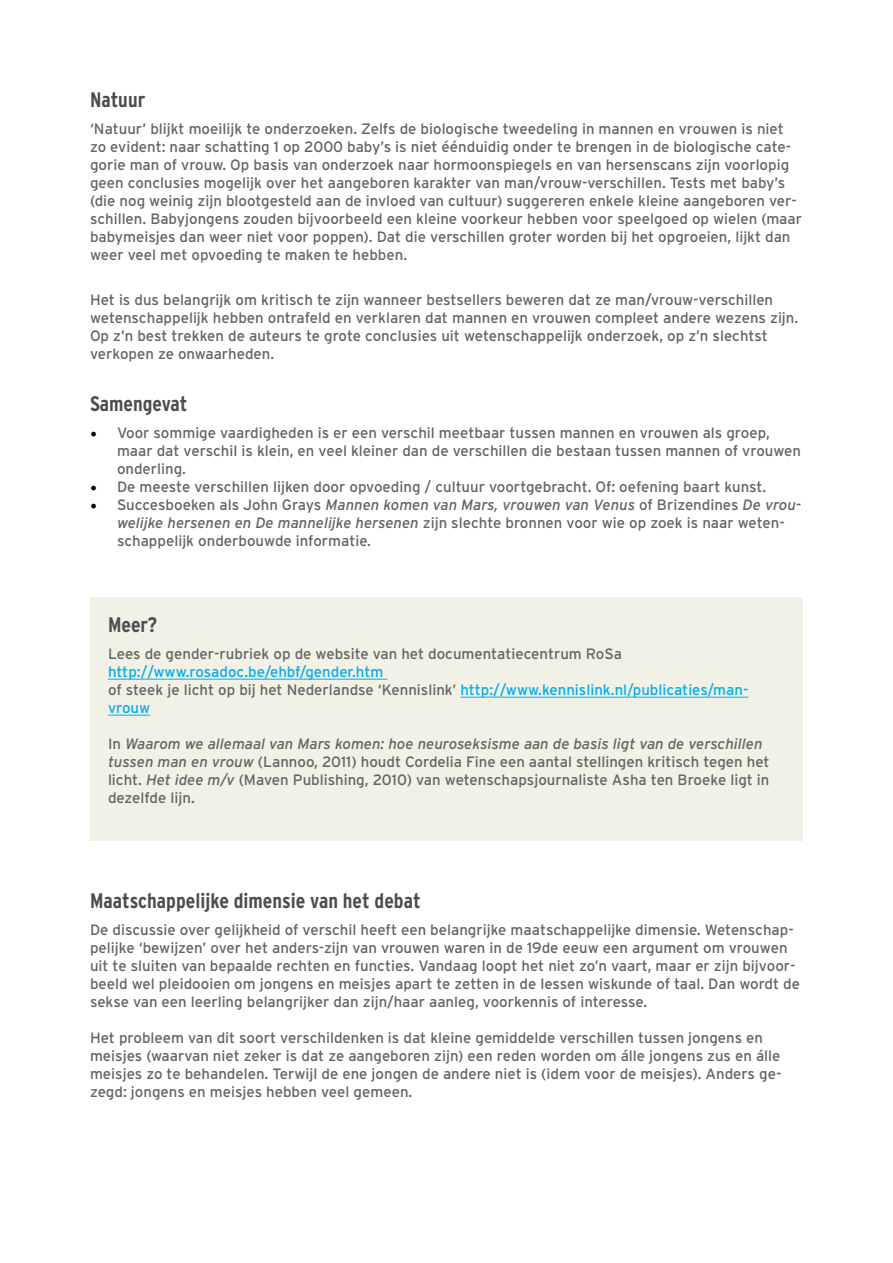
<style>
.page{position:relative;width:893px;height:1263px;background:#fff}
.page>*{position:absolute;margin:0;border:0;box-sizing:border-box;transform-origin:0 0}
.Headingstyle1{font:700 condensed 21px "Interstate";color:#4d4d4f}
.t1{font:15px/18px "Interstate";color:#636466}
.t2{font:15px/18px "Interstate";color:#00aeef}
.s1{font-family:"Minion Pro";font-size:18px;color:#000}
.s2{font-style:italic}
.s3{color:#636466}
</style>
<div class="page">
<div style="left:90px;top:597px;width:713px;height:243px;background:#f2f1e6"></div>
<hr style="left:108px;top:679px;width:279px;height:1px;background:#00aeef">
<hr style="left:460px;top:697px;width:288px;height:1px;background:#00aeef">
<hr style="left:108px;top:715px;width:42px;height:1px;background:#00aeef">
<p class="Headingstyle1" style="left:90px;top:88px;width:57px">Natuur</p>
<p class="t1" style="left:90px;top:119px;width:714px">‘Natuur’ blijkt moeilijk te onderzoeken. Zelfs de biologische tweedeling in mannen en vrouwen is niet zo evident: naar schatting 1 op 2000 baby’s is niet éénduidig onder te brengen in de biologische cate&shy;gorie man of vrouw. Op basis van onderzoek naar hormoonspiegels en van hersenscans zijn voorlopig geen conclusies mogelijk over het aangeboren karakter van man/vrouw-verschillen. Tests met baby’s (die nog weinig zijn blootgesteld aan de invloed van cultuur) suggereren enkele kleine aangeboren ver&shy;schillen. Babyjongens zouden bijvoorbeeld een kleine voorkeur hebben voor speelgoed op wielen (maar babymeisjes dan weer niet voor poppen). Dat die verschillen groter worden bij het opgroeien, lijkt dan weer veel met opvoeding te maken te hebben.</p>
<p class="t1" style="left:90px;top:290px;width:710px">Het is dus belangrijk om kritisch te zijn wanneer bestsellers beweren dat ze man/vrouw-verschillen wetenschappelijk hebben ontrafeld en verklaren dat mannen en vrouwen compleet andere wezens zijn.<br>Op z’n best trekken de auteurs te grote conclusies uit wetenschappelijk onderzoek, op z’n slechtst verkopen ze onwaarheden.</p>
<p class="Headingstyle1" style="left:90px;top:392px;width:99px">Samengevat</p>
<p class="t1" style="left:117px;top:424px;width:686px;text-indent:-27px"><span class="s1">•</span> Voor sommige vaardigheden is er een verschil meetbaar tussen mannen en vrouwen als groep, maar dat verschil is klein, en veel kleiner dan de verschillen die bestaan tussen mannen of vrouwen onderling.</p>
<p class="t1" style="left:90px;top:478px;width:678px"><span class="s1">•</span> De meeste verschillen lijken door opvoeding / cultuur voortgebracht. Of: oefening baart kunst.</p>
<p class="t1" style="left:117px;top:496px;width:686px;text-indent:-27px"><span class="s1">•</span> Succesboeken als John Grays <span class="s2">Mannen komen van Mars, vrouwen van Venus</span> of Brizendines <span class="s2">De vrou&shy;welijke hersenen en De mannelijke hersenen</span> zijn slechte bronnen voor wie op zoek is naar weten&shy;schappelijk onderbouwde informatie.</p>
<p class="Headingstyle1" style="left:108px;top:613px;width:51px">Meer?</p>
<p class="t1" style="left:108px;top:645px;width:515px">Lees de gender-rubriek op de website van het documentatiecentrum RoSa</p>
<p class="t2" style="left:108px;top:663px;width:277px">http://www.rosadoc.be/ehbf/gender.htm</p>
<p class="t2" style="left:108px;top:681px;width:642px"><span class="s3">of steek je licht op bij het Nederlandse ‘Kennislink’</span> http://www.kennislink.nl/publicaties/man&shy;vrouw</p>
<p class="t1" style="left:108px;top:735px;width:663px">In <span class="s2">Waarom we allemaal van Mars komen: hoe neuroseksisme aan de basis ligt van de verschillen tussen man en vrouw</span> (Lannoo, 2011) houdt Cordelia Fine een aantal stellingen kritisch tegen het licht. <span class="s2">Het idee m/v</span> (Maven Publishing, 2010) van wetenschapsjournaliste Asha ten Broeke ligt in dezelfde lijn.</p>
<p class="Headingstyle1" style="left:90px;top:889px;width:332px">Maatschappelijke dimensie van het debat</p>
<p class="t1" style="left:90px;top:921px;width:712px">De discussie over gelijkheid of verschil heeft een belangrijke maatschappelijke dimensie. Wetenschap&shy;pelijke ‘bewijzen’ over het anders-zijn van vrouwen waren in de 19de eeuw een argument om vrouwen uit te sluiten van bepaalde rechten en functies. Vandaag loopt het niet zo’n vaart, maar er zijn bijvoor&shy;beeld wel pleidooien om jongens en meisjes apart te zetten in de lessen wiskunde of taal. Dan wordt de sekse van een leerling belangrijker dan zijn/haar aanleg, voorkennis of interesse.</p>
<p class="t1" style="left:90px;top:1029px;width:693px">Het probleem van dit soort verschildenken is dat kleine gemiddelde verschillen tussen jongens en meisjes (waarvan niet zeker is dat ze aangeboren zijn) een reden worden om álle jongens zus en álle meisjes zo te behandelen. Terwijl de ene jongen de andere niet is (idem voor de meisjes). Anders ge&shy;zegd: jongens en meisjes hebben veel gemeen.</p>
</div>
